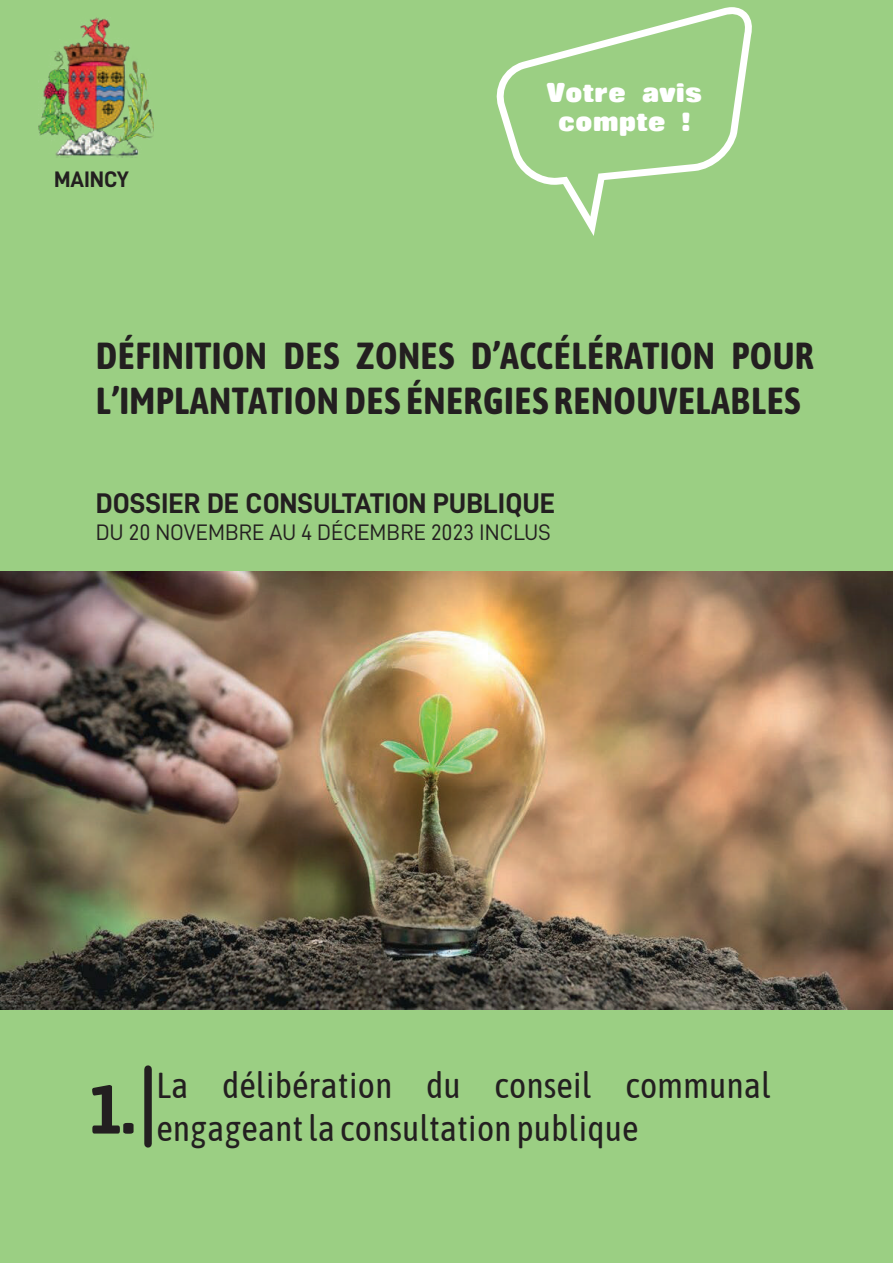
<style>
.page{position:relative;width:893px;height:1263px;background:#9bcf83}
.page>*{position:absolute;margin:0;border:0;box-sizing:border-box;transform-origin:0 0}
.t1{font:700 37.5px/45px "Asap Condensed";letter-spacing:.01em;color:#231f20}
.t2{font:36px "Asap Condensed";color:#231f20}
.t3{font:28.5px "D DIN Bold";color:#231f20}
.t4{font:800 24px/28.8px "Rolling No One";color:#fff;text-align:center}
.t5{font:22.5px "D DIN";color:#231f20}
.t6{font:22.5px "D DIN Bold";color:#231f20}
</style>
<div class="page">
<img style="left:38px;top:17px;width:115px;height:141px">
<img style="left:0;top:572px;width:893px;height:437px">
<svg style="left:497px;top:7px;width:255px;height:229px"></svg>
<div style="left:144px;top:1069px;width:8px;height:75px;background:#231f20"></div>
<p class="t6" style="left:54px;top:167px;width:77px">MAINCY</p>
<p class="t4" style="left:546px;top:77px;width:157px">Votre avis compte !</p>
<p class="t1" style="left:96px;top:332px;width:720px">DÉFINITION DES ZONES D’ACCÉLÉRATION POUR<br>L’IMPLANTATION DES ÉNERGIES RENOUVELABLES</p>
<p class="t3" style="left:96px;top:487px;width:461px">DOSSIER DE CONSULTATION PUBLIQUE</p>
<p class="t5" style="left:96px;top:520px;width:457px">DU 20 NOVEMBRE AU 4 DÉCEMBRE 2023 INCLUS</p>
<p class="t2" style="left:157px;top:1061px;width:616px">La délibération du conseil communal</p>
<p class="t2" style="left:90px;top:1104px;width:550px"><sup>1.</sup> engageant la consultation publique</p>
</div>
